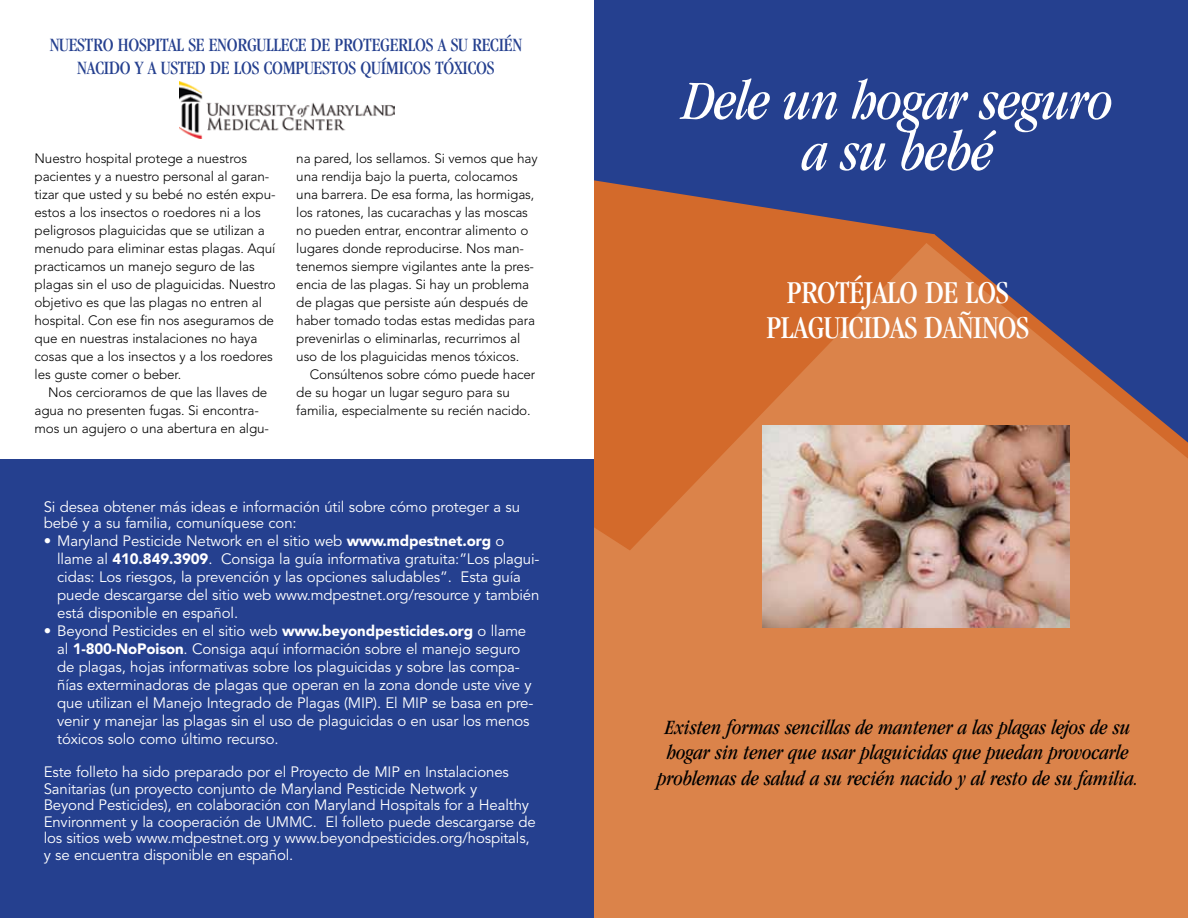
<style>
.page{position:relative;width:1188px;height:918px;background:#fff}
.page>*{position:absolute;margin:0;border:0;box-sizing:border-box;transform-origin:0 0}
.heads{font:italic condensed 57px/51px "Garamond";letter-spacing:-.01em;color:#fff;text-align:center}
.heads-2{font:condensed 33px/34.5px "Garamond";letter-spacing:-.01em;color:#fff;text-align:center}
.sub2{font:italic condensed 21px/25.5px "Garamond";color:#000;text-align:center}
.sub1{font:condensed 19.5px/22.5px "Garamond";letter-spacing:-.01em;color:#25408f;text-align:center}
.Bullet{font:15px/18px "Avenir";letter-spacing:-.01em;color:#fff}
.t1{font:300 13.5px/18px "Avenir";letter-spacing:-.01em;color:#000}
.s1{font-weight:900}
</style>
<div class="page">
<div style="left:594px;top:0;width:594px;height:462px;background:#25408f"></div>
<div style="left:594px;top:459px;width:594px;height:459px;background:#db834a"></div>
<svg style="left:594px;top:180px;width:339px;height:370px;background:#c56c3b"></svg>
<svg style="left:925px;top:234px;width:263px;height:225px"></svg>
<img style="left:762px;top:425px;width:308px;height:203px">
<div style="left:0;top:459px;width:594px;height:459px;background:#25408f"></div>
<img style="left:180px;top:82px;width:215px;height:56px">
<p class="sub1" style="left:50px;top:34px;width:474px">NUESTRO HOSPITAL SE ENORGULLECE DE PROTEGERLOS A SU RECIÉN<br>NACIDO Y A USTED DE LOS COMPUESTOS QUÍMICOS TÓXICOS</p>
<p class="t1" style="left:35px;top:149px;width:243px">Nuestro hospital protege a nuestros pacientes y a nuestro personal al garan&shy;tizar que usted y su bebé no estén expu&shy;estos a los insectos o roedores ni a los peligrosos plaguicidas que se utilizan a menudo para eliminar estas plagas. Aquí practicamos un manejo seguro de las plagas sin el uso de plaguicidas. Nuestro objetivo es que las plagas no entren al hospital. Con ese fin nos aseguramos de que en nuestras instalaciones no haya cosas que a los insectos y a los roedores les guste comer o beber.</p>
<p class="t1" style="left:35px;top:383px;width:236px;text-indent:14px">Nos cercioramos de que las llaves de agua no presenten fugas. Si encontra&shy;mos un agujero o una abertura en algu-</p>
<p class="t1" style="left:296px;top:149px;width:243px">na pared, los sellamos. Si vemos que hay una rendija bajo la puerta, colocamos una barrera. De esa forma, las hormigas, los ratones, las cucarachas y las moscas no pueden entrar, encontrar alimento o lugares donde reproducirse. Nos man&shy;tenemos siempre vigilantes ante la pres&shy;encia de las plagas. Si hay un problema de plagas que persiste aún después de haber tomado todas estas medidas para prevenirlas o eliminarlas, recurrimos al uso de los plaguicidas menos tóxicos.</p>
<p class="t1" style="left:296px;top:365px;width:241px;text-indent:14px">Consúltenos sobre cómo puede hacer de su hogar un lugar seguro para su familia, especialmente su recién nacido.</p>
<p class="Bullet" style="left:44px;top:499px;width:478px;line-height:16.5px">Si desea obtener más ideas e información útil sobre cómo proteger a su bebé y a su familia, comuníquese con:</p>
<p class="Bullet" style="left:57px;top:533px;width:484px;text-indent:-14px">• Maryland Pesticide Network en el sitio web <span class="s1">www.mdpestnet.org</span> o llame al <span class="s1">410.849.3909</span>. Consiga la guía informativa gratuita:”Los plagui&shy;cidas: Los riesgos, la prevención y las opciones saludables”. Esta guía puede descargarse del sitio web www.mdpestnet.org/resource y también está disponible en español.</p>
<p class="Bullet" style="left:57px;top:623px;width:478px;text-indent:-14px">• Beyond Pesticides en el sitio web <span class="s1">www.beyondpesticides.org</span> o llame al <span class="s1">1-800-NoPoison</span>. Consiga aquí información sobre el manejo seguro de plagas, hojas informativas sobre los plaguicidas y sobre las compa&shy;ñías exterminadoras de plagas que operan en la zona donde uste vive y que utilizan el Manejo Integrado de Plagas (MIP). El MIP se basa en pre&shy;venir y manejar las plagas sin el uso de plaguicidas o en usar los menos tóxicos solo como último recurso.</p>
<p class="Bullet" style="left:44px;top:764px;width:494px;line-height:16.5px">Este folleto ha sido preparado por el Proyecto de MIP en Instalaciones Sanitarias (un proyecto conjunto de Maryland Pesticide Network y<br>Beyond Pesticides), en colaboración con Maryland Hospitals for a Healthy Environment y la cooperación de UMMC. El folleto puede descargarse de los sitios web www.mdpestnet.org y www.beyondpesticides.org/hospitals, y se encuentra disponible en español.</p>
<p class="heads" style="left:683px;top:75px;width:431px">Dele un hogar seguro a su bebé</p>
<p class="heads-2" style="left:767px;top:275px;width:264px">PROTÉJALO DE LOS<br>PLAGUICIDAS DAÑINOS</p>
<p class="sub2" style="left:657px;top:714px;width:483px">Existen formas sencillas de mantener a las plagas lejos de su hogar sin tener que usar plaguicidas que puedan provocarle problemas de salud a su recién nacido y al resto de su familia.</p>
</div>
